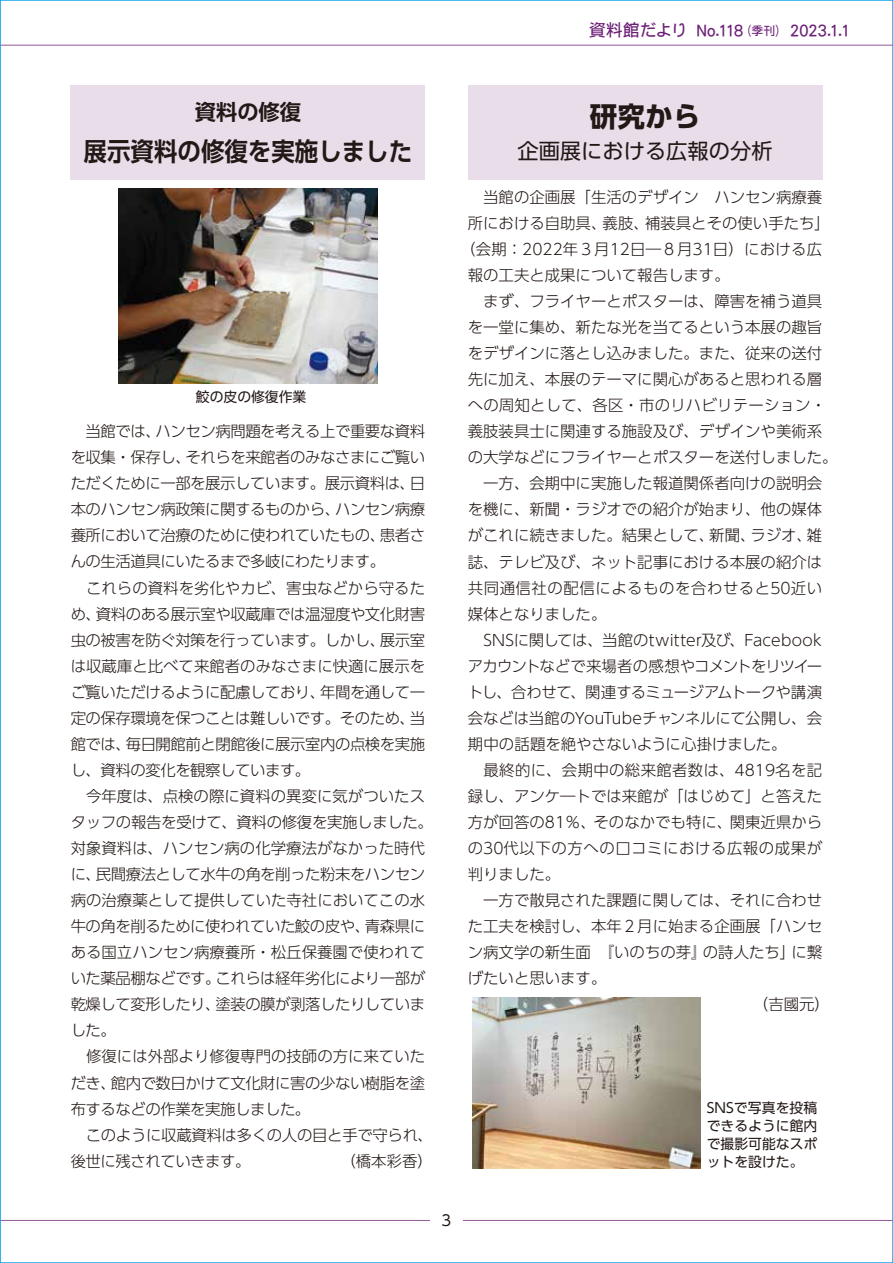
<style>
.page{position:relative;width:893px;height:1263px;background:#fff}
.page>*{position:absolute;margin:0;border:0;box-sizing:border-box;transform-origin:0 0}
.t1{font:700 27.6px "UD Shin Go Pro";color:#221815}
.t2{font:700 25.5px "UD Shin Go Pro De";color:#221815;scale:.92 1}
.t3{font:21.3px "UD Shin Go Pro";color:#221815}
.t4{font:700 21.3px "UD Shin Go Pro De";color:#221815}
.t5{font:16.95px "DF Gothic P Std W5";letter-spacing:-.035em;color:#6c1f76}
.t6{font:300 15.45px/26.1px "UD Shin Go Pro";letter-spacing:-.03em;color:#221815}
.t7{font:300 15.45px "UD Shin Go Pro";color:#221815}
.t8{font:300 15.45px "UD Shin Go Pro";letter-spacing:.035em;color:#221815}
.t9{font:300 15.45px "UD Shin Go Pro";letter-spacing:-.045em;color:#221815}
.t10{font:300 15.45px "UD Shin Go Pro";letter-spacing:-.025em;color:#221815}
.t11{font:300 15.45px "UD Shin Go Pro";letter-spacing:.02em;color:#221815}
.t12{font:14.85px "UD Shin Go Pro";color:#221815}
.t13{font:13.8px/18.1px "UD Shin Go Pro";color:#221815;text-align:justify}
.s1{font-size:11.85px}
</style>
<div class="page">
<hr style="left:0;top:45px;width:893px;height:1px;background:#98629f">
<hr style="left:0;top:1220px;width:893px;height:1px;background:#98629f">
<div style="left:430px;top:1213px;width:33px;height:15px;background:#fff"></div>
<div style="left:71px;top:85px;width:354px;height:95px;background:#e9ddea"></div>
<div style="left:468px;top:85px;width:354px;height:95px;background:#e9ddea"></div>
<img style="left:118px;top:189px;width:260px;height:195px">
<img style="left:473px;top:998px;width:227px;height:170px">
<p class="t5" style="left:589px;top:21px;width:263px">資料館だより No.118<span class="s1">（季刊）</span> 2023.1.1</p>
<h3 class="t4" style="left:195px;top:94px;width:108px">資料の修復</h3>
<h2 class="t2" style="left:84px;top:130px;width:359px">展示資料の修復を実施しました</h2>
<p class="t13" style="left:196px;top:388px;width:112px">鮫の皮の修復作業</p>
<p class="t6" style="left:71px;top:418px;width:364px">　当館では、ハンセン病問題を考える上で重要な資料を収集・保存し、それらを来館者のみなさまにご覧いただくために一部を展示しています。展示資料は、日本のハンセン病政策に関するものから、ハンセン病療養所において治療のために使われていたもの、患者さんの生活道具にいたるまで多岐にわたります。<br>　これらの資料を劣化やカビ、害虫などから守るため、資料のある展示室や収蔵庫では温湿度や文化財害虫の被害を防ぐ対策を行っています。しかし、展示室は収蔵庫と比べて来館者のみなさまに快適に展示をご覧いただけるように配慮しており、年間を通して一定の保存環境を保つことは難しいです。そのため、当館では、毎日開館前と閉館後に展示室内の点検を実施し、資料の変化を観察しています。<br>　今年度は、点検の際に資料の異変に気がついたスタッフの報告を受けて、資料の修復を実施しました。対象資料は、ハンセン病の化学療法がなかった時代に、民間療法として水牛の角を削った粉末をハンセン病の治療薬として提供していた寺社においてこの水牛の角を削るために使われていた鮫の皮や、青森県にある国立ハンセン病療養所・松丘保養園で使われていた薬品棚などです。これらは経年劣化により一部が乾燥して変形したり、塗装の膜が剥落したりしていました。<br>　修復には外部より修復専門の技師の方に来ていただき、館内で数日かけて文化財に害の少ない樹脂を塗布するなどの作業を実施しました。<br>　このように収蔵資料は多くの人の目と手で守られ、後世に残されていきます。</p>
<p class="t7" style="left:340px;top:1148px;width:94px">（橋本彩香）</p>
<h1 class="t1" style="left:590px;top:94px;width:112px">研究から</h1>
<h3 class="t3" style="left:517px;top:134px;width:257px">企画展における広報の分析</h3>
<p class="t7" style="left:468px;top:184px;width:356px">　当館の企画展「生活のデザイン　ハンセン病療養</p>
<p class="t7" style="left:468px;top:210px;width:364px">所における自助具、義肢、補装具とその使い手たち」</p>
<p class="t7" style="left:460px;top:237px;width:364px">（会期：2022年３月12日―８月31日）における広</p>
<p class="t7" style="left:468px;top:263px;width:264px">報の工夫と成果について報告します。</p>
<p class="t7" style="left:468px;top:289px;width:356px">　まず、フライヤーとポスターは、障害を補う道具</p>
<p class="t7" style="left:468px;top:315px;width:356px">を一堂に集め、新たな光を当てるという本展の趣旨</p>
<p class="t7" style="left:468px;top:341px;width:356px">をデザインに落とし込みました。また、従来の送付</p>
<p class="t7" style="left:468px;top:367px;width:356px">先に加え、本展のテーマに関心があると思われる層</p>
<p class="t7" style="left:468px;top:393px;width:360px">への周知として、各区・市のリハビリテーション・</p>
<p class="t7" style="left:468px;top:419px;width:356px">義肢装具士に関連する施設及び、デザインや美術系</p>
<p class="t7" style="left:468px;top:445px;width:371px">の大学などにフライヤーとポスターを送付しました。</p>
<p class="t7" style="left:468px;top:471px;width:356px">　一方、会期中に実施した報道関係者向けの説明会</p>
<p class="t7" style="left:468px;top:497px;width:356px">を機に、新聞・ラジオでの紹介が始まり、他の媒体</p>
<p class="t7" style="left:468px;top:523px;width:356px">がこれに続きました。結果として、新聞、ラジオ、雑</p>
<p class="t7" style="left:468px;top:549px;width:356px">誌、テレビ及び、ネット記事における本展の紹介は</p>
<p class="t8" style="left:468px;top:575px;width:356px">共同通信社の配信によるものを合わせると50近い</p>
<p class="t7" style="left:468px;top:601px;width:140px">媒体となりました。</p>
<p class="t7" style="left:468px;top:627px;width:356px">　SNSに関しては、当館のtwitter及び、Facebook</p>
<p class="t9" style="left:468px;top:653px;width:356px">アカウントなどで来場者の感想やコメントをリツイー</p>
<p class="t10" style="left:468px;top:679px;width:356px">トし、合わせて、関連するミュージアムトークや講演</p>
<p class="t7" style="left:468px;top:705px;width:356px">会などは当館のYouTubeチャンネルにて公開し、会</p>
<p class="t7" style="left:468px;top:731px;width:320px">期中の話題を絶やさないように心掛けました。</p>
<p class="t11" style="left:468px;top:757px;width:356px">　最終的に、会期中の総来館者数は、4819名を記</p>
<p class="t7" style="left:468px;top:784px;width:356px">録し、アンケ―トでは来館が「はじめて」と答えた</p>
<p class="t7" style="left:468px;top:810px;width:356px">方が回答の81％、そのなかでも特に、関東近県から</p>
<p class="t8" style="left:468px;top:836px;width:356px">の30代以下の方への口コミにおける広報の成果が</p>
<p class="t7" style="left:468px;top:862px;width:94px">判りました。</p>
<p class="t7" style="left:468px;top:888px;width:356px">　一方で散見された課題に関しては、それに合わせ</p>
<p class="t7" style="left:468px;top:914px;width:356px">た工夫を検討し、本年２月に始まる企画展「ハンセ</p>
<p class="t7" style="left:468px;top:940px;width:356px">ン病文学の新生面　『いのちの芽』の詩人たち」に繋</p>
<p class="t7" style="left:468px;top:966px;width:140px">げたいと思います。</p>
<p class="t7" style="left:753px;top:992px;width:79px">（吉國元）</p>
<p class="t13" style="left:707px;top:1098px;width:112px">SNSで写真を投稿できるように館内で撮影可能なスポットを設けた。</p>
<p class="t12" style="left:442px;top:1208px;width:11px">3</p>
</div>
